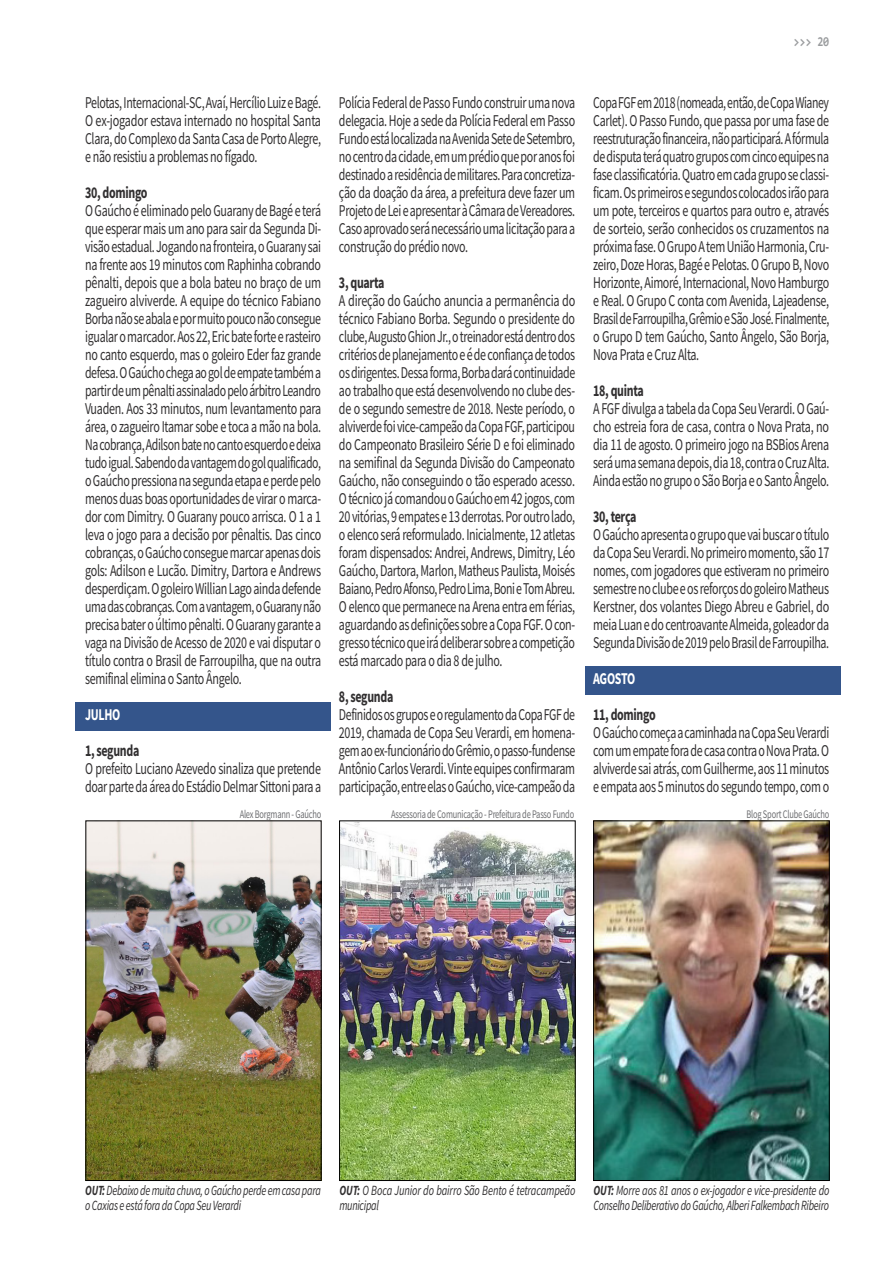
<style>
.page{position:relative;width:893px;height:1263px;background:#fff}
.page>*{position:absolute;margin:0;border:0;box-sizing:border-box;transform-origin:0 0}
.t1{font:16.5px/18px "Source Sans Pro";letter-spacing:-.025em;color:#312f30;text-align:justify;scale:.73 1}
.t2{font:16.5px/18px "Source Sans Pro";letter-spacing:-.025em;color:#312f30;text-align:justify;scale:.74 1}
.t3{font:16.5px/18px "Source Sans Pro";letter-spacing:-.025em;color:#312f30;text-align:justify;scale:.71 1}
.t4{font:16.5px/18px "Source Sans Pro";letter-spacing:-.025em;color:#312f30;text-align:justify;scale:.72 1}
.t5{font:700 16.5px "Source Sans Pro";letter-spacing:-.025em;color:#312f30;scale:.73 1}
.t6{font:700 16.5px "Source Sans Pro";letter-spacing:-.025em;color:#fff;scale:.73 1}
.t7{font:italic 14.1px/15.3px "Source Sans Pro";letter-spacing:-.025em;color:#312f30;scale:.74 1}
.t8{font:italic 14.1px/15.3px "Source Sans Pro";letter-spacing:-.025em;color:#312f30;scale:.73 1}
.t9{font:700 13.5px "Consolas";color:#9a9c9e;scale:.8 1}
.t10{font:11.55px "Source Sans Pro";letter-spacing:-.025em;color:#6c6d70;scale:.73 1}
.s1{font-weight:700}
</style>
<div class="page">
<div style="left:76px;top:702px;width:255px;height:28px;background:#34558b"></div>
<div style="left:585px;top:666px;width:256px;height:28px;background:#34558b"></div>
<img style="left:88px;top:823px;width:231px;height:356px">
<img style="left:341px;top:823px;width:232px;height:356px">
<div style="left:339px;top:821px;width:236px;height:360px;border:1px solid #000"></div>
<img style="left:595px;top:823px;width:232px;height:356px">
<div style="left:593px;top:821px;width:236px;height:360px;border:1px solid #000"></div>
<p class="t9" style="left:794px;top:33px;width:46px">&gt;&gt;&gt; 20</p>
<p class="t4" style="left:85px;top:93px;width:329px">Pelotas, Internacional-SC, Avaí, Hercílio Luiz e Bagé.<br>O ex-jogador estava internado no hospital Santa Clara, do Complexo da Santa Casa de Porto Alegre, e não resistiu a problemas no fígado.</p>
<p class="t5" style="left:85px;top:181px;width:87px">30, domingo</p>
<p class="t1" style="left:85px;top:201px;width:325px">O Gaúcho é eliminado pelo Guarany de Bagé e terá que esperar mais um ano para sair da Segunda Di&shy;visão estadual. Jogando na fronteira, o Guarany sai na frente aos 19 minutos com Raphinha cobrando pênalti, depois que a bola bateu no braço de um zagueiro alviverde. A equipe do técnico Fabiano Borba não se abala e por muito pouco não consegue igualar o marcador. Aos 22, Eric bate forte e rasteiro no canto esquerdo, mas o goleiro Eder faz grande defesa. O Gaúcho chega ao gol de empate também a partir de um pênalti assinalado pelo árbitro Leandro Vuaden. Aos 33 minutos, num levantamento para área, o zagueiro Itamar sobe e toca a mão na bola.<br>Na cobrança, Adilson bate no canto esquerdo e deixa tudo igual. Sabendo da vantagem do gol qualificado, o Gaúcho pressiona na segunda etapa e perde pelo menos duas boas oportunidades de virar o marca&shy;dor com Dimitry. O Guarany pouco arrisca. O 1 a 1 leva o jogo para a decisão por pênaltis. Das cinco cobranças, o Gaúcho consegue marcar apenas dois gols: Adilson e Lucão. Dimitry, Dartora e Andrews desperdiçam. O goleiro Willian Lago ainda defende uma das cobranças. Com a vantagem, o Guarany não precisa bater o último pênalti. O Guarany garante a vaga na Divisão de Acesso de 2020 e vai disputar o título contra o Brasil de Farroupilha, que na outra semifinal elimina o Santo Ângelo.</p>
<p class="t6" style="left:85px;top:703px;width:50px">JULHO</p>
<p class="t5" style="left:85px;top:739px;width:76px">1, segunda</p>
<p class="t1" style="left:85px;top:759px;width:325px">O prefeito Luciano Azevedo sinaliza que pretende doar parte da área do Estádio Delmar Sittoni para a</p>
<p class="t1" style="left:339px;top:93px;width:325px">Polícia Federal de Passo Fundo construir uma nova delegacia. Hoje a sede da Polícia Federal em Passo Fundo está localizada na Avenida Sete de Setembro, no centro da cidade, em um prédio que por anos foi destinado a residência de militares. Para concretiza&shy;ção da doação da área, a prefeitura deve fazer um Projeto de Lei e apresentar à Câmara de Vereadores.<br>Caso aprovado será necessário uma licitação para a construção do prédio novo.</p>
<p class="t5" style="left:339px;top:271px;width:64px">3, quarta</p>
<p class="t2" style="left:339px;top:291px;width:321px">A direção do Gaúcho anuncia a permanência do técnico Fabiano Borba. Segundo o presidente do clube, Augusto Ghion Jr., o treinador está dentro dos critérios de planejamento e é de confiança de todos os dirigentes. Dessa forma, Borba dará continuidade ao trabalho que está desenvolvendo no clube des&shy;de o segundo semestre de 2018. Neste período, o alviverde foi vice-campeão da Copa FGF, participou do Campeonato Brasileiro Série D e foi eliminado na semifinal da Segunda Divisão do Campeonato Gaúcho, não conseguindo o tão esperado acesso.<br>O técnico já comandou o Gaúcho em 42 jogos, com 20 vitórias, 9 empates e 13 derrotas. Por outro lado, o elenco será reformulado. Inicialmente, 12 atletas foram dispensados: Andrei, Andrews, Dimitry, Léo Gaúcho, Dartora, Marlon, Matheus Paulista, Moisés Baiano, Pedro Afonso, Pedro Lima, Boni e Tom Abreu.<br>O elenco que permanece na Arena entra em férias, aguardando as definições sobre a Copa FGF. O con&shy;gresso técnico que irá deliberar sobre a competição está marcado para o dia 8 de julho.</p>
<p class="t5" style="left:339px;top:685px;width:76px">8, segunda</p>
<p class="t4" style="left:339px;top:705px;width:330px">Definidos os grupos e o regulamento da Copa FGF de 2019, chamada de Copa Seu Verardi, em homena&shy;gem ao ex-funcionário do Grêmio, o passo-fundense Antônio Carlos Verardi. Vinte equipes confirmaram participação, entre elas o Gaúcho, vice-campeão da</p>
<p class="t3" style="left:593px;top:93px;width:334px">Copa FGF em 2018 (nomeada, então, de Copa Wianey Carlet). O Passo Fundo, que passa por uma fase de reestruturação financeira, não participará. A fórmula de disputa terá quatro grupos com cinco equipes na fase classificatória. Quatro em cada grupo se classi&shy;ficam. Os primeiros e segundos colocados irão para um pote, terceiros e quartos para outro e, através de sorteio, serão conhecidos os cruzamentos na próxima fase. O Grupo A tem União Harmonia, Cru&shy;zeiro, Doze Horas, Bagé e Pelotas. O Grupo B, Novo Horizonte, Aimoré, Internacional, Novo Hamburgo e Real. O Grupo C conta com Avenida, Lajeadense, Brasil de Farroupilha, Grêmio e São José. Finalmente, o Grupo D tem Gaúcho, Santo Ângelo, São Borja, Nova Prata e Cruz Alta.</p>
<p class="t5" style="left:593px;top:379px;width:71px">18, quinta</p>
<p class="t1" style="left:593px;top:399px;width:325px">A FGF divulga a tabela da Copa Seu Verardi. O Gaú&shy;cho estreia fora de casa, contra o Nova Prata, no dia 11 de agosto. O primeiro jogo na BSBios Arena será uma semana depois, dia 18, contra o Cruz Alta.<br>Ainda estão no grupo o São Borja e o Santo Ângelo.</p>
<p class="t5" style="left:593px;top:505px;width:61px">30, terça</p>
<p class="t1" style="left:593px;top:525px;width:325px">O Gaúcho apresenta o grupo que vai buscar o título da Copa Seu Verardi. No primeiro momento, são 17 nomes, com jogadores que estiveram no primeiro semestre no clube e os reforços do goleiro Matheus Kerstner, dos volantes Diego Abreu e Gabriel, do meia Luan e do centroavante Almeida, goleador da Segunda Divisão de 2019 pelo Brasil de Farroupilha.</p>
<p class="t6" style="left:593px;top:667px;width:59px">AGOSTO</p>
<p class="t5" style="left:593px;top:703px;width:87px">11, domingo</p>
<p class="t4" style="left:593px;top:723px;width:329px">O Gaúcho começa a caminhada na Copa Seu Verardi com um empate fora de casa contra o Nova Prata. O alviverde sai atrás, com Guilherme, aos 11 minutos e empata aos 5 minutos do segundo tempo, com o</p>
<p class="t10" style="left:240px;top:807px;width:113px">Alex Borgmann - Gaúcho</p>
<p class="t10" style="left:391px;top:807px;width:253px">Assessoria de Comunicação - Prefeitura de Passo Fundo</p>
<p class="t10" style="left:746px;top:807px;width:115px">Blog Sport Clube Gaúcho</p>
<p class="t8" style="left:85px;top:1182px;width:324px"><span class="s1">OUT:</span> Debaixo de muita chuva, o Gaúcho perde em casa para o Caxias e está fora da Copa Seu Verardi</p>
<p class="t7" style="left:339px;top:1182px;width:321px"><span class="s1">OUT:</span> O Boca Junior do bairro São Bento é tetracampeão municipal</p>
<p class="t7" style="left:593px;top:1182px;width:320px"><span class="s1">OUT:</span> Morre aos 81 anos o ex-jogador e vice-presidente do<br>Conselho Deliberativo do Gaúcho, Alberi Falkembach Ribeiro</p>
</div>
